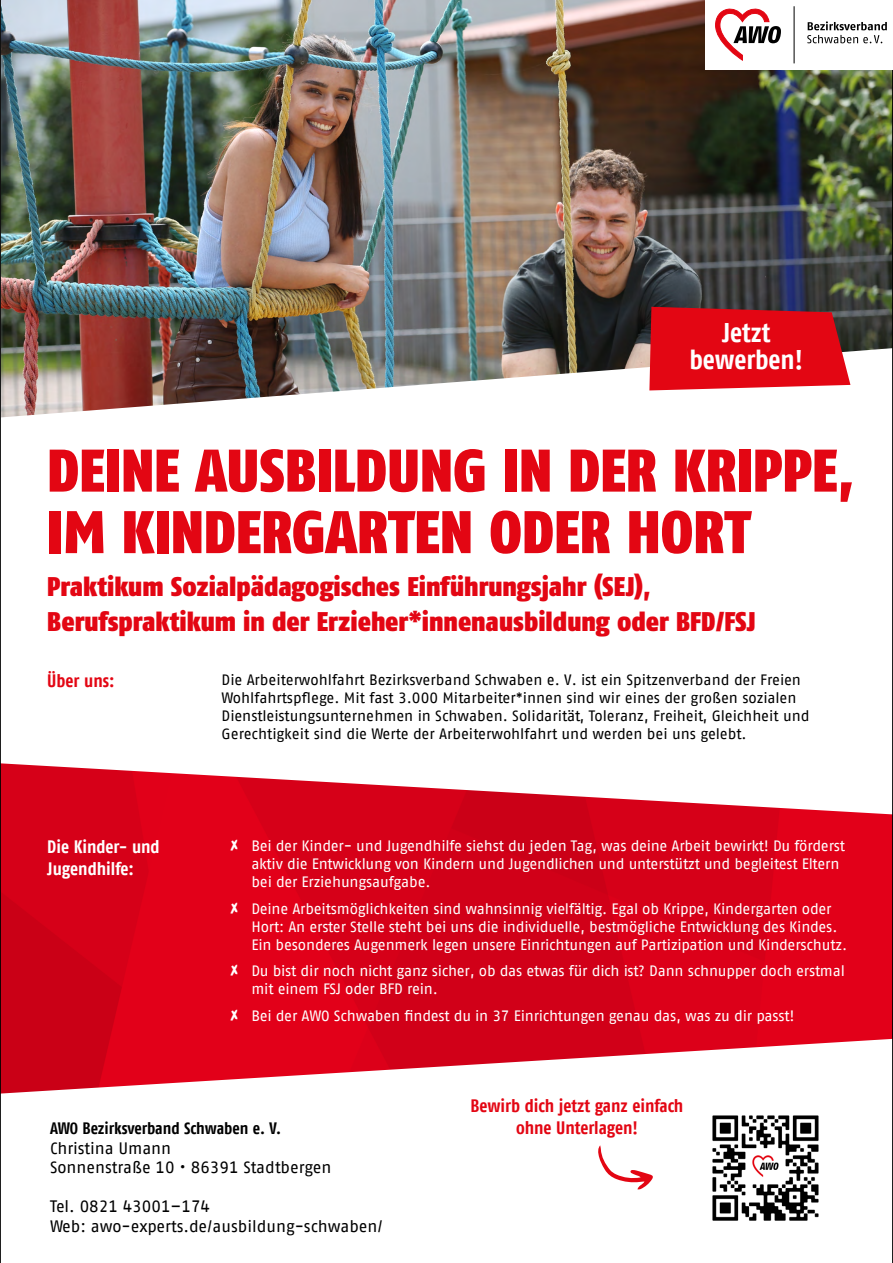
<style>
.page{position:relative;width:893px;height:1263px;background:#fff}
.page>*{position:absolute;margin:0;border:0;box-sizing:border-box;transform-origin:0 0}
.t1{font:900 60px/61.5px "Fago Co Tf";color:#e30613}
.t2{font:900 27px/34.5px "Fago Co Tf";color:#e30613}
.t3{font:700 27px/27px "AWO Fago Cond";color:#fff;text-align:center}
.t4{font:700 18px/21.6px "AWO Fago Cond";letter-spacing:-.005em;color:#e30613;text-align:center}
.t5{font:700 18px/21.6px "AWO Fago Cond";color:#fff}
.t6{font:16.5px/19.5px "AWO Fago Office";color:#000}
.t7{font:700 16.5px "AWO Fago Cond";letter-spacing:-.005em;color:#000}
.t8{font:15px/18px "AWO Fago Office";letter-spacing:-.01em;color:#fff}
.t9{font:15px/18px "AWO Fago Office";color:#000}
.s1{font-family:"Liquid Embrace"}
</style>
<div class="page">
<img style="left:0;top:0;width:893px;height:1263px">
<svg style="left:649px;top:307px;width:201px;height:83px;background:#d7121e"></svg>
<div style="left:706px;top:0;width:187px;height:70px;background:#fff"></div>
<svg style="left:715px;top:8px;width:66px;height:53px"></svg>
<hr style="left:794px;top:6px;width:1px;height:57px;background:#000">
<svg style="left:807px;top:21px;width:80px;height:22px"></svg>
<img style="left:702px;top:1104px;width:127px;height:128px">
<svg style="left:598px;top:1145px;width:56px;height:44px"></svg>
<h2 class="t3" style="left:689px;top:319px;width:115px">Jetzt bewerben!</h2>
<h1 class="t1" style="left:47px;top:439px;width:808px">DEINE AUSBILDUNG IN DER KRIPPE,<br>IM KINDERGARTEN ODER HORT</h1>
<h2 class="t2" style="left:47px;top:569px;width:710px">Praktikum Sozialpädagogisches Einführungsjahr (SEJ),<br>Berufspraktikum in der Erzieher*innenausbildung oder BFD/FSJ</h2>
<p class="t4" style="left:47px;top:670px;width:69px">Über uns:</p>
<p class="t9" style="left:222px;top:670px;width:590px">Die Arbeiterwohlfahrt Bezirksverband Schwaben e. V. ist ein Spitzenverband der Freien Wohlfahrtspflege. Mit fast 3.000 Mitarbeiter*innen sind wir eines der großen sozialen Dienstleistungsunternehmen in Schwaben. Solidarität, Toleranz, Freiheit, Gleichheit und Gerechtigkeit sind die Werte der Arbeiterwohlfahrt und werden bei uns gelebt.</p>
<p class="t5" style="left:47px;top:836px;width:114px">Die Kinder- und<br>Jugendhilfe:</p>
<p class="t8" style="left:251px;top:837px;width:595px;text-indent:-21px"><span class="s1">X</span> Bei der Kinder- und Jugendhilfe siehst du jeden Tag, was deine Arbeit bewirkt! Du förderst aktiv die Entwicklung von Kindern und Jugendlichen und unterstützt und begleitest Eltern bei der Erziehungsaufgabe.</p>
<p class="t8" style="left:251px;top:899px;width:597px;text-indent:-21px"><span class="s1">X</span> Deine Arbeitsmöglichkeiten sind wahnsinnig vielfältig. Egal ob Krippe, Kindergarten oder<br>Hort: An erster Stelle steht bei uns die individuelle, bestmögliche Entwicklung des Kindes.<br>Ein besonderes Augenmerk legen unsere Einrichtungen auf Partizipation und Kinderschutz.</p>
<p class="t8" style="left:251px;top:962px;width:595px;text-indent:-21px"><span class="s1">X</span> Du bist dir noch nicht ganz sicher, ob das etwas für dich ist? Dann schnupper doch erstmal mit einem FSJ oder BFD rein.</p>
<p class="t8" style="left:230px;top:1006px;width:566px"><span class="s1">X</span> Bei der AWO Schwaben findest du in 37 Einrichtungen genau das, was zu dir passt!</p>
<p class="t7" style="left:50px;top:1119px;width:232px">AWO Bezirksverband Schwaben e. V.</p>
<p class="t6" style="left:50px;top:1138px;width:283px">Christina Umann<br>Sonnenstraße 10 • 86391 Stadtbergen</p>
<p class="t6" style="left:50px;top:1197px;width:334px">Tel. 0821 43001–174<br>Web: awo-experts.de/ausbildung-schwaben/</p>
<p class="t4" style="left:471px;top:1095px;width:214px">Bewirb dich jetzt ganz einfach ohne Unterlagen!</p>
</div>
